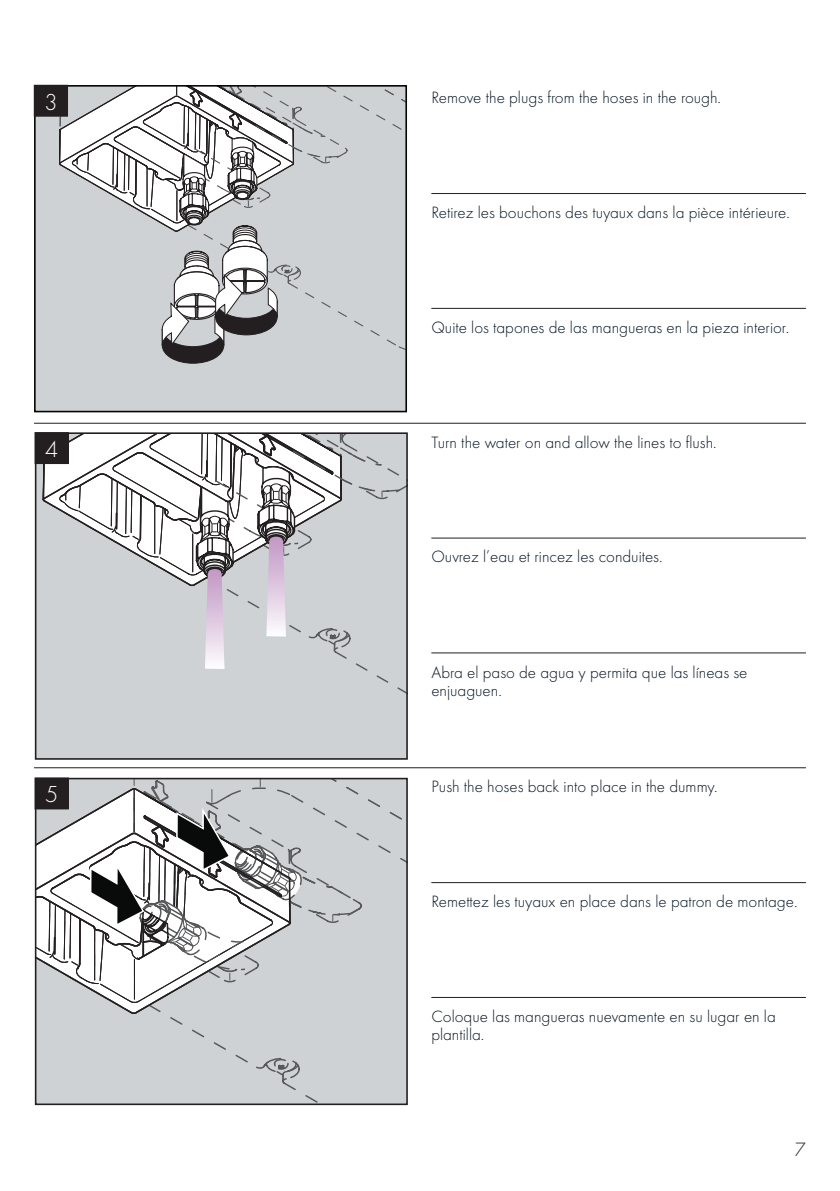
<style>
.page{position:relative;width:840px;height:1191px;background:#fff}
.page>*{position:absolute;margin:0;border:0;box-sizing:border-box;transform-origin:0 0}
.t1{font:300 24px "Futura TOT";color:#fff}
.t2{font:300 20px "Futura TOT";color:#231f20}
.t3{font:300 17px/18px "Futura TOT";color:#001322}
</style>
<div class="page">
<hr style="left:431px;top:193px;width:374px;height:1px;background:#231f20">
<hr style="left:431px;top:308px;width:374px;height:1px;background:#231f20">
<hr style="left:34px;top:423px;width:771px;height:1px;background:#231f20">
<hr style="left:431px;top:538px;width:374px;height:1px;background:#231f20">
<hr style="left:431px;top:652px;width:374px;height:1px;background:#231f20">
<hr style="left:34px;top:767px;width:771px;height:1px;background:#231f20">
<hr style="left:431px;top:997px;width:374px;height:1px;background:#231f20">
<hr style="left:431px;top:882px;width:374px;height:1px;background:#231f20">
<div style="left:35px;top:86px;width:371px;height:325px;background:#cfd2d5"></div>
<div style="left:34px;top:85px;width:373px;height:327px;border:2px solid #040503"></div>
<div style="left:43px;top:710px;width:361px;height:46px;background:#cfd2d5"></div>
<div style="left:43px;top:435px;width:361px;height:275px;background:#cfd2d5"></div>
<svg style="left:43px;top:435px;width:151px;height:152px"></svg>
<svg style="left:194px;top:435px;width:207px;height:222px"></svg>
<div style="left:35px;top:432px;width:372px;height:327px;border:2px solid #231f20"></div>
<div style="left:38px;top:780px;width:366px;height:322px;background:#cfd2d5"></div>
<svg style="left:38px;top:787px;width:253px;height:228px"></svg>
<div style="left:35px;top:777px;width:372px;height:328px;border:2px solid #231f20"></div>
<svg style="left:59px;top:86px;width:281px;height:278px"></svg>
<div style="left:34px;top:85px;width:33px;height:31px;background:#231f20"></div>
<div style="left:34px;top:85px;width:34px;height:31px;border:1px solid #231f20"></div>
<div style="left:35px;top:432px;width:33px;height:31px;background:#231f20"></div>
<div style="left:35px;top:432px;width:34px;height:32px;border:1px solid #231f20"></div>
<svg style="left:89px;top:805px;width:212px;height:159px"></svg>
<div style="left:35px;top:778px;width:33px;height:31px;background:#231f20"></div>
<div style="left:35px;top:777px;width:34px;height:32px;border:1px solid #231f20"></div>
<h1 class="t1" style="left:44px;top:89px;width:15px">3</h1>
<h1 class="t1" style="left:45px;top:437px;width:15px">4</h1>
<h1 class="t1" style="left:45px;top:782px;width:15px">5</h1>
<p class="t3" style="left:431px;top:89px;width:291px">Remove the plugs from the hoses in the rough.</p>
<p class="t3" style="left:431px;top:204px;width:360px">Retirez les bouchons des tuyaux dans la pièce intérieure.</p>
<p class="t3" style="left:431px;top:318px;width:359px">Quite los tapones de las mangueras en la pieza interior.</p>
<p class="t3" style="left:431px;top:434px;width:287px">Turn the water on and allow the lines to flush.</p>
<p class="t3" style="left:431px;top:548px;width:232px">Ouvrez l’eau et rincez les conduites.</p>
<p class="t3" style="left:431px;top:663px;width:317px">Abra el paso de agua y permita que las líneas se enjuaguen.</p>
<p class="t3" style="left:431px;top:777px;width:287px">Push the hoses back into place in the dummy.</p>
<p class="t3" style="left:431px;top:892px;width:367px">Remettez les tuyaux en place dans le patron de montage.</p>
<p class="t3" style="left:431px;top:1008px;width:346px">Coloque las mangueras nuevamente en su lugar en la plantilla.</p>
<p class="t2" style="left:794px;top:1139px;width:12px">7</p>
</div>
